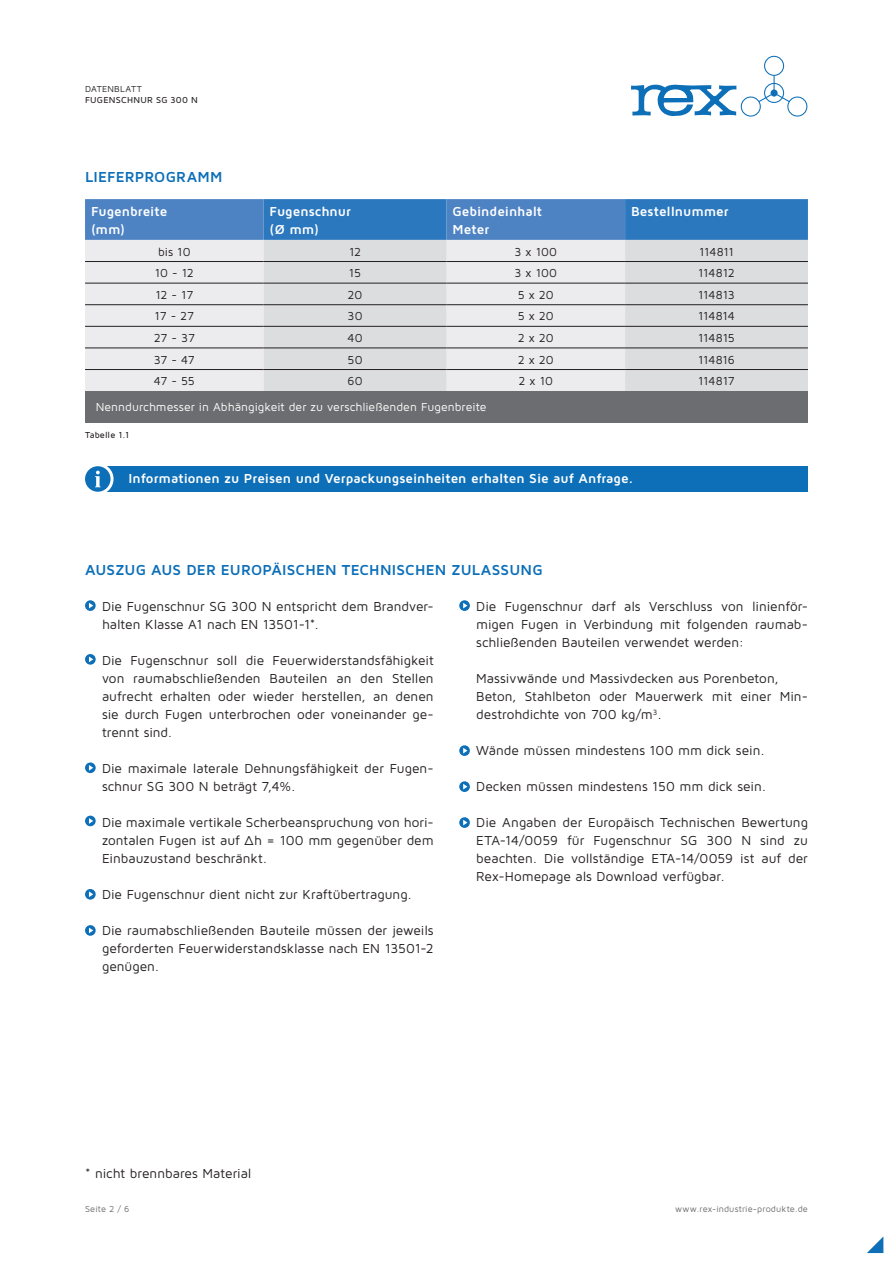
<style>
.page{position:relative;width:893px;height:1263px;background:#fff}
.page>*{position:absolute;margin:0;border:0;box-sizing:border-box;transform-origin:0 0}
.t1{font:700 15px "Maven Pro";letter-spacing:.015em;color:#0c6fb8}
.t2{font:13.5px/18px "Maven Pro";color:#231f20;text-align:justify}
.t3{font:700 13.5px/18px "Maven Pro";color:#fff}
.t4{font:12px "Maven Pro";letter-spacing:-.005em;color:#231f20}
.t5{font:12px "Maven Pro";letter-spacing:.005em;color:#fff}
.t6{font:9px "Maven Pro";letter-spacing:.015em;color:#6c6d70}
.t7{font:500 9px "Maven Pro";letter-spacing:.03em;color:#231f20}
.t8{font:500 9px "Maven Pro";letter-spacing:.01em;color:#231f20}
.t9{font:9px "Maven Pro";letter-spacing:.03em;color:#231f20}
</style>
<div class="page">
<svg style="left:85px;top:199px;width:723px;height:41px;background:#3d7dc0"></svg>
<div style="left:85px;top:240px;width:179px;height:151px;background:#ececee"></div>
<svg style="left:264px;top:240px;width:544px;height:151px;background:#dfe0e2"></svg>
<hr style="left:85px;top:261px;width:179px;height:1px;background:#231f20">
<hr style="left:264px;top:261px;width:182px;height:1px;background:#231f20">
<hr style="left:446px;top:261px;width:179px;height:1px;background:#231f20">
<hr style="left:625px;top:261px;width:183px;height:1px;background:#231f20">
<hr style="left:85px;top:283px;width:179px;height:1px;background:#231f20">
<hr style="left:264px;top:283px;width:182px;height:1px;background:#231f20">
<hr style="left:446px;top:283px;width:179px;height:1px;background:#231f20">
<hr style="left:625px;top:283px;width:183px;height:1px;background:#231f20">
<hr style="left:85px;top:304px;width:179px;height:1px;background:#231f20">
<hr style="left:264px;top:304px;width:182px;height:1px;background:#231f20">
<hr style="left:446px;top:304px;width:179px;height:1px;background:#231f20">
<hr style="left:625px;top:304px;width:183px;height:1px;background:#231f20">
<hr style="left:85px;top:326px;width:179px;height:1px;background:#231f20">
<hr style="left:264px;top:326px;width:182px;height:1px;background:#231f20">
<hr style="left:446px;top:326px;width:179px;height:1px;background:#231f20">
<hr style="left:625px;top:326px;width:183px;height:1px;background:#231f20">
<hr style="left:85px;top:348px;width:179px;height:1px;background:#231f20">
<hr style="left:264px;top:348px;width:182px;height:1px;background:#231f20">
<hr style="left:446px;top:348px;width:179px;height:1px;background:#231f20">
<hr style="left:625px;top:348px;width:183px;height:1px;background:#231f20">
<hr style="left:85px;top:369px;width:179px;height:1px;background:#231f20">
<hr style="left:264px;top:369px;width:182px;height:1px;background:#231f20">
<hr style="left:446px;top:369px;width:179px;height:1px;background:#231f20">
<hr style="left:625px;top:369px;width:183px;height:1px;background:#231f20">
<div style="left:96px;top:466px;width:712px;height:26px;background:#0c6fb8"></div>
<svg style="left:84px;top:465px;width:28px;height:28px"></svg>
<div style="left:82px;top:463px;width:32px;height:32px;border:3px solid #fff;border-radius:50%"></div>
<svg style="left:95px;top:471px;width:6px;height:16px"></svg>
<div style="left:85px;top:391px;width:723px;height:31px;background:#6c6d70"></div>
<div style="left:85px;top:600px;width:11px;height:11px;background:#0c6fb8;border-radius:50%"></div>
<svg style="left:89px;top:603px;width:4px;height:5px"></svg>
<div style="left:85px;top:654px;width:11px;height:11px;background:#0c6fb8;border-radius:50%"></div>
<svg style="left:89px;top:656px;width:4px;height:6px"></svg>
<svg style="left:867px;top:1237px;width:16px;height:16px"></svg>
<div style="left:85px;top:762px;width:11px;height:11px;background:#0c6fb8;border-radius:50%"></div>
<svg style="left:89px;top:765px;width:4px;height:6px"></svg>
<div style="left:85px;top:816px;width:11px;height:10px;background:#0c6fb8;border-radius:50%"></div>
<svg style="left:89px;top:818px;width:4px;height:6px"></svg>
<div style="left:85px;top:889px;width:11px;height:11px;background:#0c6fb8;border-radius:50%"></div>
<svg style="left:89px;top:891px;width:4px;height:6px"></svg>
<svg style="left:85px;top:925px;width:11px;height:11px"></svg>
<svg style="left:89px;top:927px;width:4px;height:6px"></svg>
<svg style="left:459px;top:600px;width:11px;height:11px"></svg>
<svg style="left:463px;top:603px;width:4px;height:5px"></svg>
<svg style="left:459px;top:781px;width:11px;height:11px"></svg>
<svg style="left:463px;top:784px;width:4px;height:5px"></svg>
<svg style="left:459px;top:745px;width:11px;height:11px"></svg>
<svg style="left:463px;top:748px;width:4px;height:5px"></svg>
<svg style="left:459px;top:817px;width:11px;height:11px"></svg>
<svg style="left:463px;top:820px;width:4px;height:5px"></svg>
<svg style="left:631px;top:84px;width:105px;height:32px"></svg>
<div style="left:764px;top:56px;width:20px;height:20px;border:1px solid #0c6fb8;border-radius:50%"></div>
<div style="left:787px;top:97px;width:20px;height:20px;border:1px solid #0c6fb8;border-radius:50%"></div>
<div style="left:741px;top:97px;width:20px;height:20px;border:1px solid #0c6fb8;border-radius:50%"></div>
<svg style="left:757px;top:75px;width:34px;height:28px"></svg>
<p class="t9" style="left:85px;top:84px;width:58px">DATENBLATT</p>
<p class="t7" style="left:85px;top:94px;width:114px">FUGENSCHNUR SG 300 N</p>
<p class="t1" style="left:85px;top:167px;width:139px">LIEFERPROGRAMM</p>
<p class="t3" style="left:91px;top:202px;width:78px">Fugenbreite (mm)</p>
<p class="t3" style="left:270px;top:202px;width:83px">Fugenschnur (Ø mm)</p>
<p class="t3" style="left:452px;top:202px;width:91px">Gebindeinhalt<br>Meter</p>
<p class="t3" style="left:631px;top:202px;width:99px">Bestellnummer</p>
<p class="t4" style="left:158px;top:244px;width:34px">bis 10</p>
<p class="t4" style="left:349px;top:244px;width:14px">12</p>
<p class="t4" style="left:514px;top:244px;width:44px">3 x 100</p>
<p class="t4" style="left:699px;top:244px;width:36px">114811</p>
<p class="t4" style="left:155px;top:266px;width:41px">10 - 12</p>
<p class="t4" style="left:349px;top:266px;width:14px">15</p>
<p class="t4" style="left:515px;top:266px;width:44px">3 x 100</p>
<p class="t4" style="left:698px;top:266px;width:38px">114812</p>
<p class="t4" style="left:155px;top:287px;width:39px">12 - 17</p>
<p class="t4" style="left:348px;top:287px;width:16px">20</p>
<p class="t4" style="left:518px;top:287px;width:38px">5 x 20</p>
<p class="t4" style="left:698px;top:287px;width:38px">114813</p>
<p class="t4" style="left:155px;top:309px;width:41px">17 - 27</p>
<p class="t4" style="left:348px;top:309px;width:16px">30</p>
<p class="t4" style="left:518px;top:309px;width:38px">5 x 20</p>
<p class="t4" style="left:698px;top:309px;width:38px">114814</p>
<p class="t4" style="left:154px;top:330px;width:43px">27 - 37</p>
<p class="t4" style="left:347px;top:330px;width:17px">40</p>
<p class="t4" style="left:518px;top:330px;width:37px">2 x 20</p>
<p class="t4" style="left:698px;top:330px;width:38px">114815</p>
<p class="t4" style="left:154px;top:352px;width:43px">37 - 47</p>
<p class="t4" style="left:348px;top:352px;width:17px">50</p>
<p class="t4" style="left:518px;top:352px;width:37px">2 x 20</p>
<p class="t4" style="left:698px;top:352px;width:38px">114816</p>
<p class="t4" style="left:154px;top:374px;width:43px">47 - 55</p>
<p class="t4" style="left:348px;top:374px;width:17px">60</p>
<p class="t4" style="left:519px;top:374px;width:36px">2 x 10</p>
<p class="t4" style="left:698px;top:374px;width:38px">114817</p>
<p class="t5" style="left:96px;top:400px;width:392px">Nenndurchmesser in Abhängigkeit der zu verschließenden Fugenbreite</p>
<p class="t8" style="left:85px;top:429px;width:46px">Tabelle 1.1</p>
<p class="t3" style="left:128px;top:469px;width:506px">Informationen zu Preisen und Verpackungseinheiten erhalten Sie auf Anfrage.</p>
<p class="t1" style="left:85px;top:560px;width:459px">AUSZUG AUS DER EUROPÄISCHEN TECHNISCHEN ZULASSUNG</p>
<p class="t2" style="left:102px;top:597px;width:333px">Die Fugenschnur SG 300 N entspricht dem Brandver&shy;halten Klasse A1 nach EN 13501-1*.</p>
<p class="t2" style="left:102px;top:651px;width:333px">Die Fugenschnur soll die Feuerwiderstandsfähigkeit von raumabschließenden Bauteilen an den Stellen aufrecht erhalten oder wieder herstellen, an denen sie durch Fugen unterbrochen oder voneinander ge&shy;trennt sind.</p>
<p class="t2" style="left:102px;top:759px;width:333px">Die maximale laterale Dehnungsfähigkeit der Fugen&shy;schnur SG 300 N beträgt 7,4%.</p>
<p class="t2" style="left:102px;top:813px;width:333px">Die maximale vertikale Scherbeanspruchung von hori&shy;zontalen Fugen ist auf Δh = 100 mm gegenüber dem Einbauzustand beschränkt.</p>
<p class="t2" style="left:102px;top:885px;width:311px">Die Fugenschnur dient nicht zur Kraftübertragung.</p>
<p class="t2" style="left:102px;top:921px;width:333px">Die raumabschließenden Bauteile müssen der jeweils geforderten Feuerwiderstandsklasse nach EN 13501-2 genügen.</p>
<p class="t2" style="left:476px;top:597px;width:333px">Die Fugenschnur darf als Verschluss von linienför&shy;migen Fugen in Verbindung mit folgenden raumab&shy;schließenden Bauteilen verwendet werden:</p>
<p class="t2" style="left:476px;top:669px;width:333px;text-align:left">Massivwände und Massivdecken aus Porenbeton,<br>Beton, Stahlbeton oder Mauerwerk mit einer Min&shy;destrohdichte von 700 kg/m<sup>3</sup>.</p>
<p class="t2" style="left:476px;top:741px;width:290px">Wände müssen mindestens 100 mm dick sein.</p>
<p class="t2" style="left:476px;top:777px;width:291px">Decken müssen mindestens 150 mm dick sein.</p>
<p class="t2" style="left:476px;top:813px;width:333px">Die Angaben der Europäisch Technischen Bewertung ETA-14/0059 für Fugenschnur SG 300 N sind zu beachten. Die vollständige ETA-14/0059 ist auf der Rex-Homepage als Download verfügbar.</p>
<p class="t2" style="left:85px;top:1164px;width:168px">* nicht brennbares Material</p>
<p class="t6" style="left:85px;top:1203px;width:46px">Seite 2 / 6</p>
<p class="t6" style="left:675px;top:1203px;width:134px">www.rex-industrie-produkte.de</p>
</div>
